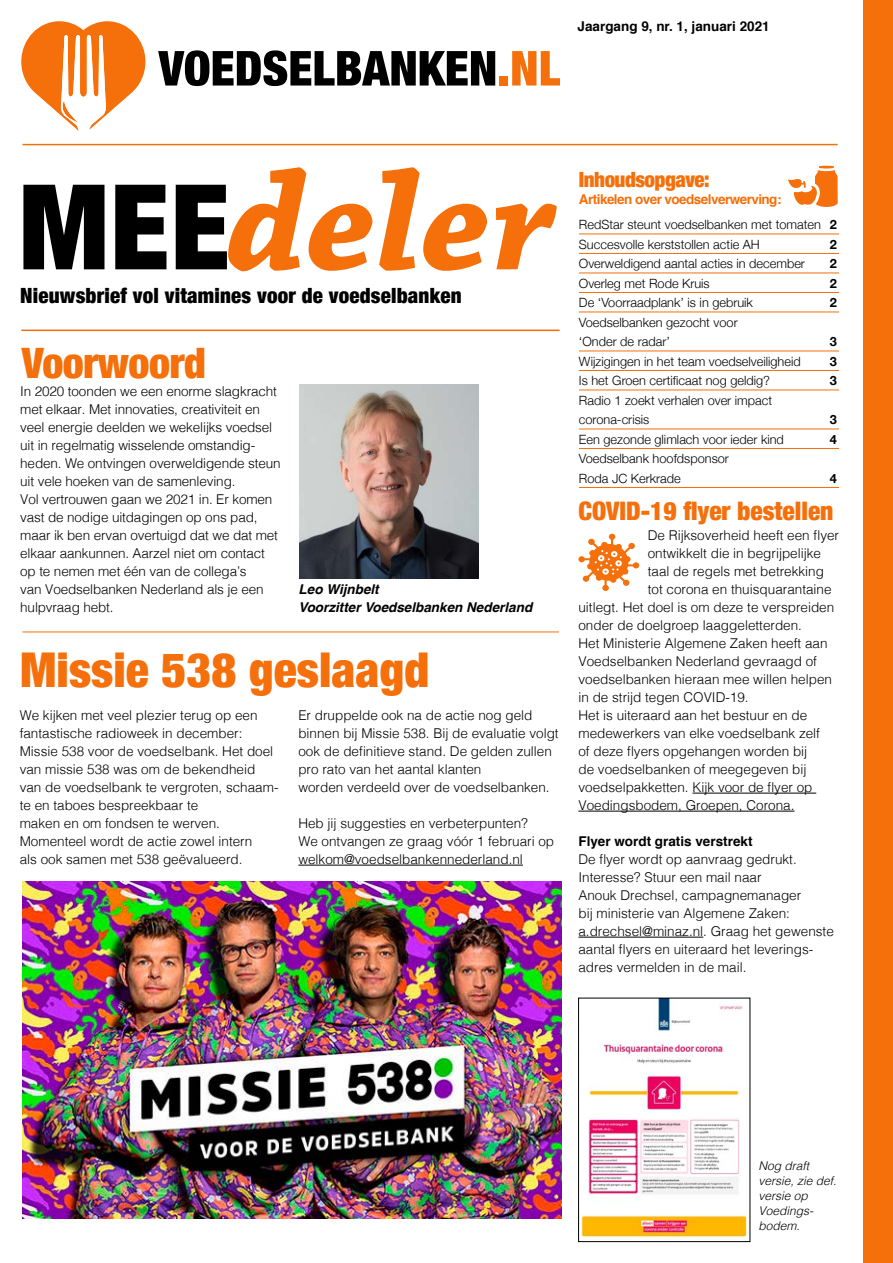
<style>
.page{position:relative;width:893px;height:1263px;background:#fff}
.page>*{position:absolute;margin:0;border:0;box-sizing:border-box;transform-origin:0 0}
.t1{font:900 condensed 48px "Helvetica Neue";color:#f56f0b}
.t2{font:900 condensed 42px "Helvetica Neue";letter-spacing:-.01em;color:#f56f0b}
.t3{font:900 condensed 25.5px "Helvetica Neue";color:#f56f0b}
.t4{font:900 condensed 21px "Helvetica Neue";letter-spacing:.01em;color:#000}
.t5{font:900 condensed 21px "Helvetica Neue";letter-spacing:-.025em;color:#f56f0b}
.t6{font:300 13.5px/18px "Helvetica";color:#000}
.t7{font:700 13.5px "Helvetica";color:#000}
.t8{font:italic 700 13.5px/18px "Helvetica";color:#000}
.t9{font:700 13.5px "Helvetica";letter-spacing:-.04em;color:#f56f0b}
.t10{font:300 12.75px/19.5px "Helvetica Neue";color:#000}
.t11{font:700 12.75px "Helvetica Neue";color:#000}
.t12{font:italic 300 12px/15px "Helvetica";color:#000}
.s1{font-weight:700}
</style>
<div class="page">
<div style="left:863px;top:0;width:30px;height:1263px;background:#f56f0b"></div>
<svg style="left:21px;top:21px;width:124px;height:110px"></svg>
<svg style="left:158px;top:50px;width:337px;height:36px"></svg>
<div style="left:500px;top:76px;width:8px;height:10px;background:#f56f0b"></div>
<svg style="left:512px;top:51px;width:48px;height:35px"></svg>
<hr style="left:23px;top:144px;width:815px;height:1px;background:#f56f0b">
<svg style="left:23px;top:167px;width:534px;height:104px"></svg>
<hr style="left:579px;top:234px;width:260px;height:1px;background:#f56f0b">
<hr style="left:579px;top:253px;width:260px;height:1px;background:#f56f0b">
<hr style="left:579px;top:273px;width:260px;height:1px;background:#f56f0b">
<hr style="left:579px;top:292px;width:260px;height:1px;background:#f56f0b">
<hr style="left:579px;top:312px;width:260px;height:1px;background:#f56f0b">
<hr style="left:579px;top:351px;width:260px;height:1px;background:#f56f0b">
<hr style="left:579px;top:370px;width:260px;height:1px;background:#f56f0b">
<hr style="left:579px;top:390px;width:260px;height:1px;background:#f56f0b">
<hr style="left:579px;top:429px;width:260px;height:1px;background:#f56f0b">
<hr style="left:579px;top:448px;width:260px;height:1px;background:#f56f0b">
<hr style="left:579px;top:487px;width:260px;height:1px;background:#f56f0b">
<hr style="left:21px;top:330px;width:539px;height:1px;background:#f56f0b">
<svg style="left:788px;top:165px;width:50px;height:42px"></svg>
<hr style="left:22px;top:632px;width:537px;height:1px;background:#f56f0b">
<img style="left:299px;top:384px;width:179px;height:194px">
<svg style="left:578px;top:534px;width:61px;height:57px"></svg>
<hr style="left:692px;top:793px;width:124px;height:1px;background:#000">
<hr style="left:578px;top:811px;width:216px;height:1px;background:#000">
<hr style="left:578px;top:937px;width:125px;height:1px;background:#000">
<img style="left:581px;top:1000px;width:167px;height:239px">
<div style="left:578px;top:998px;width:172px;height:244px;border:1px solid #000"></div>
<hr style="left:298px;top:865px;width:225px;height:1px;background:#000">
<img style="left:22px;top:882px;width:539px;height:336px">
<p class="t7" style="left:578px;top:16px;width:194px">Jaargang 9, nr. 1, januari 2021</p>
<h3 class="t4" style="left:20px;top:278px;width:443px">Nieuwsbrief vol vitamines voor de voedselbanken</h3>
<h2 class="t2" style="left:22px;top:329px;width:186px">Voorwoord</h2>
<p class="t6" style="left:20px;top:381px;width:262px">In 2020 toonden we een enorme slagkracht met elkaar. Met innovaties, creativiteit en veel energie deelden we wekelijks voedsel uit in regelmatig wisselende omstandig&shy;heden. We ontvingen overweldigende steun uit vele hoeken van de samenleving.<br>Vol vertrouwen gaan we 2021 in. Er komen vast de nodige uitdagingen op ons pad, maar ik ben ervan overtuigd dat we dat met elkaar aankunnen. Aarzel niet om contact op te nemen met één van de collega’s<br>van Voedselbanken Nederland als je een hulpvraag hebt.</p>
<p class="t8" style="left:299px;top:580px;width:235px">Leo Wijnbelt<br>Voorzitter Voedselbanken Nederland</p>
<h1 class="t1" style="left:20px;top:630px;width:411px">Missie 538 geslaagd</h1>
<p class="t6" style="left:20px;top:705px;width:260px">We kijken met veel plezier terug op een fantastische radioweek in december:<br>Missie 538 voor de voedselbank. Het doel van missie 538 was om de bekendheid van de voedselbank te vergroten, schaam&shy;te en taboes bespreekbaar te<br>maken en om fondsen te werven.<br>Momenteel wordt de actie zowel intern<br>als ook samen met 538 geëvalueerd.</p>
<p class="t6" style="left:298px;top:705px;width:262px">Er druppelde ook na de actie nog geld binnen bij Missie 538. Bij de evaluatie volgt ook de definitieve stand. De gelden zullen pro rato van het aantal klanten<br>worden verdeeld over de voedselbanken.</p>
<p class="t6" style="left:298px;top:813px;width:257px">Heb jij suggesties en verbeterpunten?<br>We ontvangen ze graag vóór 1 februari op welkom@voedselbankennederland.nl</p>
<h3 class="t5" style="left:579px;top:163px;width:132px">Inhoudsopgave:</h3>
<p class="t9" style="left:579px;top:188px;width:204px">Artikelen over voedselverwerving:</p>
<p class="t10" style="left:579px;top:214px;width:259px">RedStar steunt voedselbanken met tomaten <span class="s1">2<br></span>Succesvolle kerststollen actie AH</p>
<p class="t11" style="left:830px;top:234px;width:9px">2</p>
<p class="t10" style="left:579px;top:253px;width:228px">Overweldigend aantal acties in december</p>
<p class="t11" style="left:830px;top:254px;width:9px">2</p>
<p class="t10" style="left:579px;top:273px;width:132px">Overleg met Rode Kruis</p>
<p class="t11" style="left:830px;top:273px;width:9px">2</p>
<p class="t10" style="left:579px;top:292px;width:176px">De ‘Voorraadplank’ is in gebruik</p>
<p class="t11" style="left:830px;top:293px;width:9px">2</p>
<p class="t10" style="left:579px;top:312px;width:160px">Voedselbanken gezocht voor ‘Onder de radar’</p>
<p class="t11" style="left:830px;top:332px;width:9px">3</p>
<p class="t10" style="left:579px;top:351px;width:223px">Wijzigingen in het team voedselveiligheid</p>
<p class="t11" style="left:830px;top:351px;width:9px">3</p>
<p class="t10" style="left:579px;top:370px;width:193px">Is het Groen certificaat nog geldig?</p>
<p class="t11" style="left:830px;top:371px;width:9px">3</p>
<p class="t10" style="left:579px;top:390px;width:195px">Radio 1 zoekt verhalen over impact corona-crisis</p>
<p class="t11" style="left:830px;top:410px;width:9px">3</p>
<p class="t10" style="left:579px;top:429px;width:207px">Een gezonde glimlach voor ieder kind</p>
<p class="t11" style="left:830px;top:429px;width:9px">4</p>
<p class="t10" style="left:579px;top:448px;width:151px">Voedselbank hoofdsponsor<br>Roda JC Kerkrade</p>
<p class="t11" style="left:830px;top:468px;width:9px">4</p>
<h3 class="t3" style="left:578px;top:490px;width:257px">COVID-19 flyer bestellen</h3>
<p class="t6" style="left:648px;top:525px;width:193px">De Rijksoverheid heeft een flyer</p>
<p class="t6" style="left:648px;top:543px;width:175px">ontwikkelt die in begrijpelijke</p>
<p class="t6" style="left:648px;top:561px;width:178px">taal de regels met betrekking</p>
<p class="t6" style="left:648px;top:579px;width:185px">tot corona en thuisquarantaine</p>
<p class="t6" style="left:578px;top:597px;width:257px">uitlegt. Het doel is om deze te verspreiden</p>
<p class="t6" style="left:578px;top:615px;width:225px">onder de doelgroep laaggeletterden.</p>
<p class="t6" style="left:578px;top:633px;width:251px">Het Ministerie Algemene Zaken heeft aan</p>
<p class="t6" style="left:578px;top:651px;width:240px">Voedselbanken Nederland gevraagd of</p>
<p class="t6" style="left:578px;top:669px;width:255px">voedselbanken hieraan mee willen helpen</p>
<p class="t6" style="left:578px;top:687px;width:172px">in de strijd tegen COVID-19.</p>
<p class="t6" style="left:578px;top:705px;width:230px">Het is uiteraard aan het bestuur en de</p>
<p class="t6" style="left:578px;top:723px;width:243px">medewerkers van elke voedselbank zelf</p>
<p class="t6" style="left:578px;top:741px;width:230px">of deze flyers opgehangen worden bij</p>
<p class="t6" style="left:578px;top:759px;width:230px">de voedselbanken of meegegeven bij</p>
<p class="t6" style="left:578px;top:777px;width:236px">voedselpakketten. Kijk voor de flyer op</p>
<p class="t6" style="left:578px;top:795px;width:218px">Voedingsbodem, Groepen, Corona.</p>
<p class="t7" style="left:578px;top:830px;width:176px">Flyer wordt gratis verstrekt</p>
<p class="t6" style="left:578px;top:849px;width:257px">De flyer wordt op aanvraag gedrukt.<br>Interesse? Stuur een mail naar<br>Anouk Drechsel, campagnemanager<br>bij ministerie van Algemene Zaken: a.drechsel@minaz.nl. Graag het gewenste aantal flyers en uiteraard het leverings&shy;adres vermelden in de mail.</p>
<p class="t12" style="left:759px;top:1158px;width:80px">Nog draft versie, zie def. versie op<br>Voedings&shy;bodem.</p>
</div>
